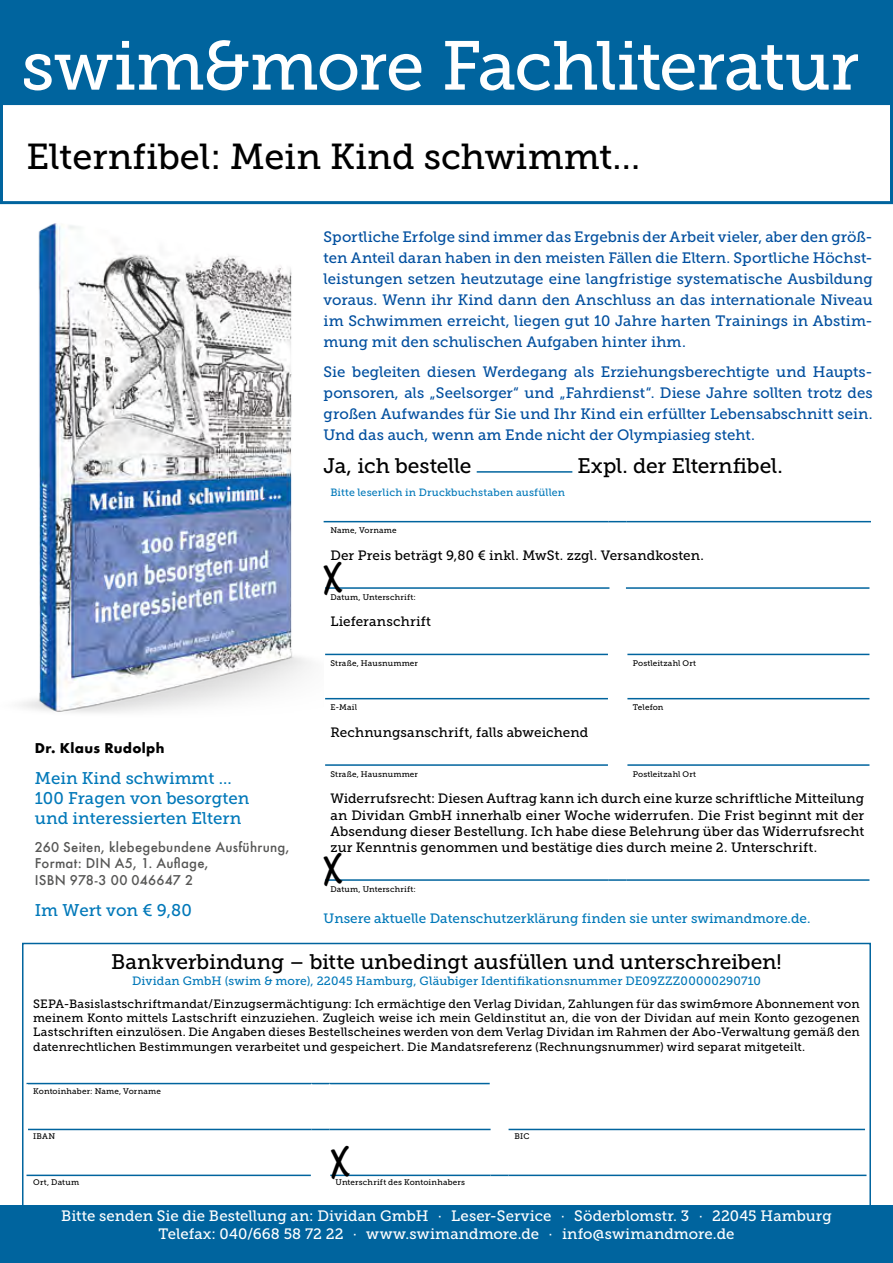
<style>
.page{position:relative;width:893px;height:1263px;background:#fff}
.page>*{position:absolute;margin:0;border:0;box-sizing:border-box;transform-origin:0 0}
.t1{font:69px "Museo Slab 500";letter-spacing:-.02em;color:#fff}
.t2{font:700 42px "Throw My Hands Upinthe Air";color:#000}
.t3{font:36px "Museo Slab 500";color:#000}
.t4{font:21px "Museo Slab 500";letter-spacing:-.01em;color:#000}
.t5{font:16.8px/20.2px "Museo Slab 500";color:#0078b9}
.t6{font:15px/21px "Museo Slab 500";color:#004f9f;text-align:justify}
.t7{font:15px/18px "Museo Slab 500";letter-spacing:.005em;color:#fff;text-align:center}
.t8{font:13.5px/16.2px "Museo Slab 500";letter-spacing:.01em;color:#000;text-align:justify}
.t9{font:13.5px "Museo Slab 500";color:#0078b9}
.t10{font:500 13.2px/17px "Futura";letter-spacing:.02em;color:#575756}
.t11{font:700 13.2px "Futura";letter-spacing:.02em;color:#000}
.t12{font:12px/14.4px "Museo Slab 500";letter-spacing:.01em;color:#000;text-align:justify}
.t13{font:12px "Museo Slab 500";letter-spacing:.01em;color:#0078b9}
.t14{font:10.5px "Museo Slab 500";letter-spacing:.015em;color:#0078b9}
.t15{font:8.1px "Museo Slab 500";letter-spacing:.025em;color:#000}
</style>
<div class="page">
<div style="left:0;top:0;width:893px;height:204px;background:#00649e"></div>
<div style="left:0;top:105px;width:893px;height:100px;background:#fff"></div>
<hr style="left:27px;top:1083px;width:285px;height:1px;background:#00649e">
<hr style="left:330px;top:1083px;width:160px;height:1px;background:#00649e">
<svg style="left:311px;top:1083px;width:19px;height:2px"></svg>
<hr style="left:28px;top:1129px;width:284px;height:1px;background:#00649e">
<svg style="left:311px;top:1129px;width:19px;height:2px"></svg>
<hr style="left:330px;top:1129px;width:161px;height:1px;background:#00649e">
<hr style="left:509px;top:1129px;width:356px;height:1px;background:#00649e">
<hr style="left:27px;top:1174px;width:284px;height:2px;background:#00649e">
<hr style="left:330px;top:1174px;width:161px;height:2px;background:#00649e">
<svg style="left:490px;top:1174px;width:19px;height:3px"></svg>
<hr style="left:509px;top:1174px;width:357px;height:2px;background:#00649e">
<img style="left:20px;top:223px;width:304px;height:490px">
<div style="left:0;top:1205px;width:893px;height:58px;background:#00649e"></div>
<hr style="left:477px;top:471px;width:95px;height:2px;background:#00649e">
<hr style="left:325px;top:587px;width:284px;height:2px;background:#00649e">
<hr style="left:626px;top:587px;width:243px;height:2px;background:#00649e">
<hr style="left:324px;top:521px;width:285px;height:1px;background:#00649e">
<svg style="left:608px;top:521px;width:19px;height:2px"></svg>
<hr style="left:627px;top:521px;width:244px;height:1px;background:#00649e">
<hr style="left:325px;top:654px;width:283px;height:1px;background:#00649e">
<hr style="left:627px;top:654px;width:242px;height:1px;background:#00649e">
<hr style="left:325px;top:698px;width:283px;height:1px;background:#00649e">
<hr style="left:627px;top:698px;width:242px;height:1px;background:#00649e">
<hr style="left:325px;top:764px;width:283px;height:2px;background:#00649e">
<hr style="left:627px;top:764px;width:242px;height:2px;background:#00649e">
<hr style="left:325px;top:879px;width:284px;height:2px;background:#00649e">
<svg style="left:608px;top:879px;width:19px;height:2px"></svg>
<hr style="left:627px;top:879px;width:242px;height:2px;background:#00649e">
<h1 class="t1" style="left:21px;top:27px;width:839px">swim&amp;more Fachliteratur</h1>
<h3 class="t3" style="left:27px;top:136px;width:615px">Elternfibel: Mein Kind schwimmt…</h3>
<p class="t11" style="left:35px;top:738px;width:131px">Dr. Klaus Rudolph</p>
<p class="t5" style="left:35px;top:768px;width:216px">Mein Kind schwimmt ...<br>100 Fragen von besorgten und interessierten Eltern</p>
<p class="t10" style="left:35px;top:838px;width:256px">260 Seiten, klebegebundene Ausführung,<br>Format: DIN A5, 1. Auflage,<br>ISBN 978-3 00 046647 2</p>
<p class="t5" style="left:35px;top:900px;width:158px">Im Wert von € 9,80</p>
<p class="t6" style="left:324px;top:226px;width:551px">Sportliche Erfolge sind immer das Ergebnis der Arbeit vieler, aber den größ&shy;ten Anteil daran haben in den meisten Fällen die Eltern. Sportliche Höchst&shy;leistungen setzen heutzutage eine langfristige systematische Ausbildung voraus. Wenn ihr Kind dann den Anschluss an das internationale Niveau im Schwimmen erreicht, liegen gut 10 Jahre harten Trainings in Abstim&shy;mung mit den schulischen Aufgaben hinter ihm.</p>
<p class="t6" style="left:324px;top:361px;width:551px">Sie begleiten diesen Werdegang als Erziehungsberechtigte und Haupts&shy;ponsoren, als „Seelsorger“ und „Fahrdienst“. Diese Jahre sollten trotz des großen Aufwandes für Sie und Ihr Kind ein erfüllter Lebensabschnitt sein.<br>Und das auch, wenn am Ende nicht der Olympiasieg steht.</p>
<h3 class="t4" style="left:324px;top:454px;width:149px">Ja, ich bestelle</h3>
<h3 class="t4" style="left:578px;top:454px;width:207px">Expl. der Elternfibel.</h3>
<p class="t14" style="left:330px;top:486px;width:236px">Bitte leserlich in Druckbuchstaben ausfüllen</p>
<p class="t15" style="left:330px;top:526px;width:68px">Name, Vorname</p>
<p class="t8" style="left:330px;top:547px;width:375px">Der Preis beträgt 9,80 € inkl. MwSt. zzgl. Versandkosten.</p>
<p class="t15" style="left:330px;top:592px;width:87px">Datum, Unterschrift:</p>
<p class="t8" style="left:330px;top:614px;width:102px">Lieferanschrift</p>
<p class="t15" style="left:330px;top:659px;width:89px">Straße, Hausnummer</p>
<p class="t15" style="left:633px;top:659px;width:65px">Postleitzahl Ort</p>
<p class="t15" style="left:330px;top:703px;width:28px">E-Mail</p>
<p class="t15" style="left:633px;top:703px;width:32px">Telefon</p>
<p class="t8" style="left:330px;top:724px;width:259px">Rechnungsanschrift, falls abweichend</p>
<p class="t15" style="left:330px;top:769px;width:89px">Straße, Hausnummer</p>
<p class="t15" style="left:633px;top:769px;width:65px">Postleitzahl Ort</p>
<p class="t8" style="left:330px;top:791px;width:535px">Widerrufsrecht: Diesen Auftrag kann ich durch eine kurze schriftliche Mitteilung an Dividan GmbH innerhalb einer Woche widerrufen. Die Frist beginnt mit der Absendung dieser Bestellung. Ich habe diese Belehrung über das Widerrufsrecht zur Kenntnis genommen und bestätige dies durch meine 2. Unterschrift.</p>
<p class="t15" style="left:330px;top:884px;width:87px">Datum, Unterschrift:</p>
<p class="t9" style="left:324px;top:911px;width:488px">Unsere aktuelle Datenschutzerklärung finden sie unter swimandmore.de.</p>
<h2 class="t2" style="left:324px;top:551px;width:20px">X</h2>
<h2 class="t2" style="left:324px;top:842px;width:20px">X</h2>
<h3 class="t4" style="left:111px;top:949px;width:672px">Bankverbindung – bitte unbedingt ausfüllen und unterschreiben!</h3>
<p class="t13" style="left:132px;top:974px;width:630px">Dividan GmbH (swim &amp; more), 22045 Hamburg, Gläubiger Identifikationsnummer DE09ZZZ00000290710</p>
<p class="t12" style="left:33px;top:996px;width:828px">SEPA-Basislastschriftmandat/Einzugsermächtigung: Ich ermächtige den Verlag Dividan, Zahlungen für das swim&amp;more Abonnement von meinem Konto mittels Lastschrift einzuziehen. Zugleich weise ich mein Geldinstitut an, die von der Dividan auf mein Konto gezogenen Lastschriften einzulösen. Die Angaben dieses Bestellscheines werden von dem Verlag Dividan im Rahmen der Abo-Verwaltung gemäß den datenrechtlichen Bestimmungen verarbeitet und gespeichert. Die Mandatsreferenz (Rechnungsnummer) wird separat mitgeteilt.</p>
<p class="t15" style="left:33px;top:1086px;width:129px">Kontoinhaber: Name, Vorname</p>
<p class="t15" style="left:33px;top:1132px;width:23px">IBAN</p>
<p class="t15" style="left:515px;top:1132px;width:16px">BIC</p>
<p class="t15" style="left:33px;top:1178px;width:47px">Ort, Datum</p>
<p class="t15" style="left:336px;top:1178px;width:131px">Unterschrift des Kontoinhabers</p>
<h2 class="t2" style="left:331px;top:1135px;width:20px">X</h2>
<p class="t7" style="left:61px;top:1207px;width:772px">Bitte senden Sie die Bestellung an: Dividan GmbH · Leser-Service · Söderblomstr. 3 · 22045 Hamburg<br>Telefax: 040/668 58 72 22 · www.swimandmore.de · info@swimandmore.de</p>
</div>
